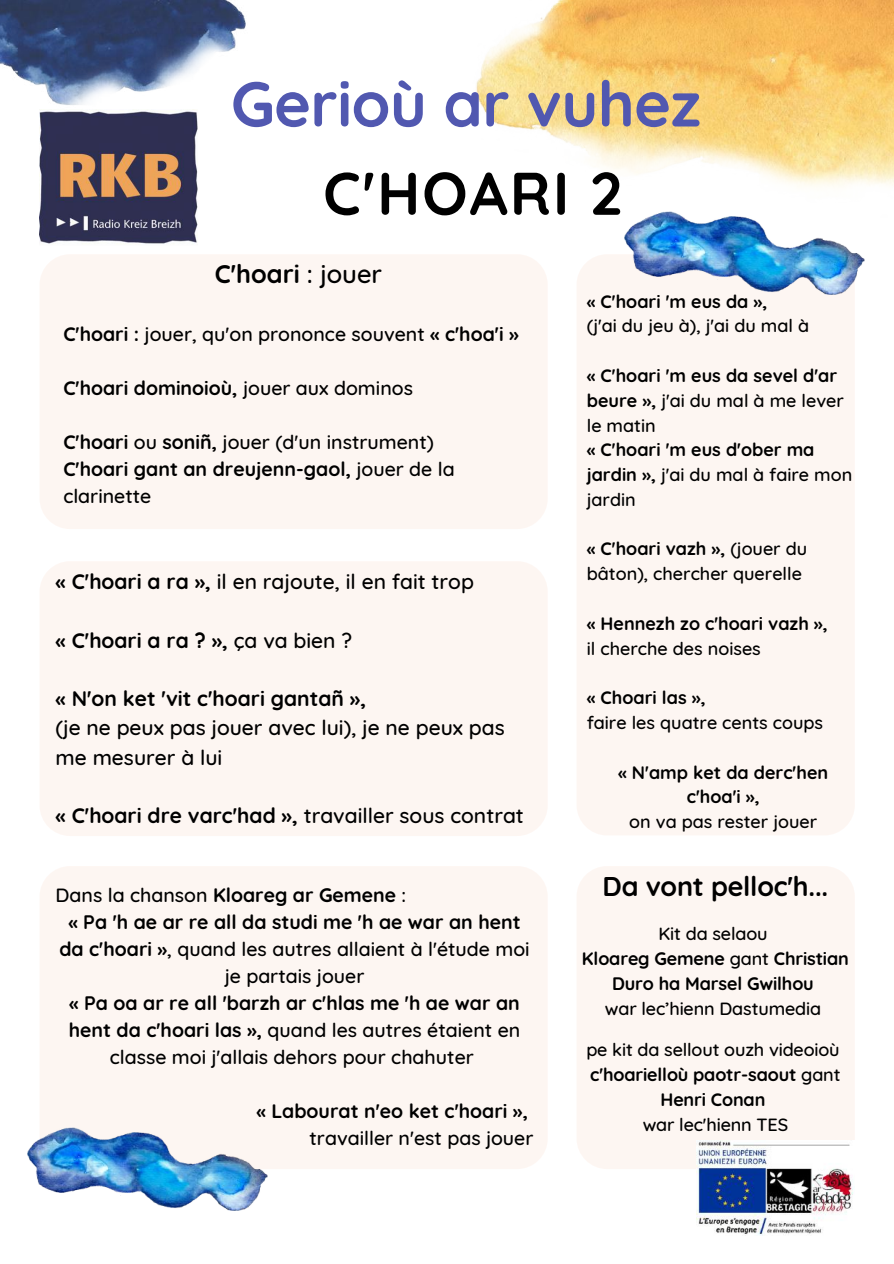
<style>
.page{position:relative;width:894px;height:1264px;background:#fff}
.page>*{position:absolute;margin:0;border:0;box-sizing:border-box;transform-origin:0 0}
.t1{font:700 63px "Quicksand";letter-spacing:-.01em;color:#5158b0}
.t2{font:700 60px "Quicksand";letter-spacing:.03em;color:#000}
.t3{font:700 27px "Quicksand";letter-spacing:-.01em;color:#000}
.t4{font:700 25.5px "Quicksand";color:#000}
.t5{font:700 21px "Quicksand";color:#000}
.t6{font:500 21px/29.2px "Quicksand";color:#000}
.t7{font:500 19.5px/27px "Quicksand";color:#000;text-align:center}
.t8{font:700 19.5px "Quicksand";color:#000}
.t9{font:700 18px/24.8px "Quicksand";color:#000;text-align:center}
.t10{font:500 18px/24.8px "Quicksand";color:#000}
.s1{font-weight:500}
.s2{font-weight:700}
</style>
<div class="page">
<div style="left:576px;top:254px;width:278px;height:581px;background:#fdf6f2;border-radius:31px"></div>
<div style="left:39px;top:254px;width:508px;height:275px;background:#fdf6f2;border-radius:31px"></div>
<div style="left:39px;top:561px;width:508px;height:275px;background:#fdf6f2;border-radius:31px"></div>
<div style="left:39px;top:866px;width:508px;height:303px;background:#fdf6f2;border-radius:31px"></div>
<div style="left:576px;top:866px;width:278px;height:303px;background:#fdf6f2;border-radius:31px"></div>
<img style="left:0;top:0;width:246px;height:105px">
<img style="left:624px;top:218px;width:240px;height:77px">
<img style="left:28px;top:1127px;width:239px;height:83px">
<img style="left:476px;top:0;width:417px;height:218px">
<img style="left:39px;top:109px;width:158px;height:135px">
<img style="left:696px;top:1140px;width:158px;height:95px">
<h1 class="t1" style="left:231px;top:63px;width:471px">Gerioù ar vuhez</h1>
<h2 class="t2" style="left:323px;top:155px;width:300px">C'HOARI 2</h2>
<h3 class="t4" style="left:215px;top:258px;width:169px">C'hoari <span class="s1">: jouer</span></h3>
<p class="t7" style="left:63px;top:320px;width:457px"><span class="s2">C'hoari :</span> jouer, qu'on prononce souvent <span class="s2">« c'hoa'i »</span></p>
<p class="t8" style="left:63px;top:375px;width:351px">C'hoari dominoioù, <span class="s1">jouer aux dominos</span></p>
<p class="t7" style="left:63px;top:428px;width:393px;text-align:left"><span class="s2">C'hoari</span> ou <span class="s2">soniñ,</span> jouer (d'un instrument)<br><span class="s2">C'hoari gant an dreujenn-gaol,</span> jouer de la clarinette</p>
<p class="t6" style="left:56px;top:566px;width:419px"><span class="s2">« C'hoari a ra »,</span> il en rajoute, il en fait trop</p>
<p class="t5" style="left:56px;top:626px;width:298px">« C'hoari a ra ? », <span class="s1">ça va bien ?</span></p>
<p class="t5" style="left:56px;top:685px;width:312px">« N'on ket 'vit c'hoari gantañ »,</p>
<p class="t6" style="left:56px;top:713px;width:450px">(je ne peux pas jouer avec lui), je ne peux pas me mesurer à lui</p>
<p class="t5" style="left:56px;top:802px;width:469px">« C'hoari dre varc'had », <span class="s1">travailler sous contrat</span></p>
<p class="t8" style="left:56px;top:882px;width:352px"><span class="s1">Dans la chanson</span> Kloareg ar Gemene <span class="s1">:</span></p>
<p class="t8" style="left:68px;top:909px;width:454px">« Pa 'h ae ar re all da studi me 'h ae war an hent</p>
<p class="t7" style="left:59px;top:935px;width:471px"><span class="s2">da c'hoari »</span>, quand les autres allaient à l'étude moi</p>
<p class="t7" style="left:225px;top:962px;width:141px">je partais jouer</p>
<p class="t7" style="left:69px;top:989px;width:453px"><span class="s2">« Pa oa ar re all 'barzh ar c'hlas me 'h ae war an hent da c'hoari las »,</span> quand les autres étaient en classe moi j'allais dehors pour chahuter</p>
<p class="t8" style="left:256px;top:1098px;width:273px">« Labourat n'eo ket c'hoari »,</p>
<p class="t7" style="left:309px;top:1124px;width:225px">travailler n'est pas jouer</p>
<p class="t9" style="left:586px;top:288px;width:182px">« C'hoari 'm eus da »,</p>
<p class="t10" style="left:586px;top:313px;width:224px">(j'ai du jeu à), j'ai du mal à</p>
<p class="t9" style="left:586px;top:363px;width:258px;text-align:left">« C'hoari 'm eus da sevel d'ar beure », <span class="s1">j'ai du mal à me lever le matin</span></p>
<p class="t9" style="left:586px;top:437px;width:267px;text-align:left">« C'hoari 'm eus d'ober ma jardin », <span class="s1">j'ai du mal à faire mon jardin</span></p>
<p class="t10" style="left:586px;top:536px;width:222px"><span class="s2">« C'hoari vazh »,</span> (jouer du bâton), chercher querelle</p>
<p class="t9" style="left:586px;top:610px;width:242px">« Hennezh zo c'hoari vazh »,</p>
<p class="t10" style="left:586px;top:635px;width:175px">il cherche des noises</p>
<p class="t9" style="left:586px;top:685px;width:120px">« Choari las »,</p>
<p class="t10" style="left:586px;top:709px;width:238px">faire les quatre cents coups</p>
<p class="t9" style="left:618px;top:759px;width:211px">« N'amp ket da derc'hen c'hoa'i »,</p>
<p class="t10" style="left:629px;top:809px;width:189px">on va pas rester jouer</p>
<h3 class="t3" style="left:602px;top:868px;width:227px">Da vont pelloc'h...</h3>
<p class="t9" style="left:581px;top:920px;width:268px"><span class="s1">Kit da selaou<br></span>Kloareg Gemene <span class="s1">gant</span> Christian<br>Duro ha Marsel Gwilhou</p>
<p class="t10" style="left:604px;top:995px;width:218px">war lec’hienn Dastumedia</p>
<p class="t9" style="left:586px;top:1036px;width:256px"><span class="s1">pe kit da sellout ouzh videoioù </span>c'hoarielloù paotr-saout <span class="s1">gant<br></span>Henri Conan</p>
<p class="t10" style="left:642px;top:1111px;width:147px">war lec'hienn TES</p>
</div>
